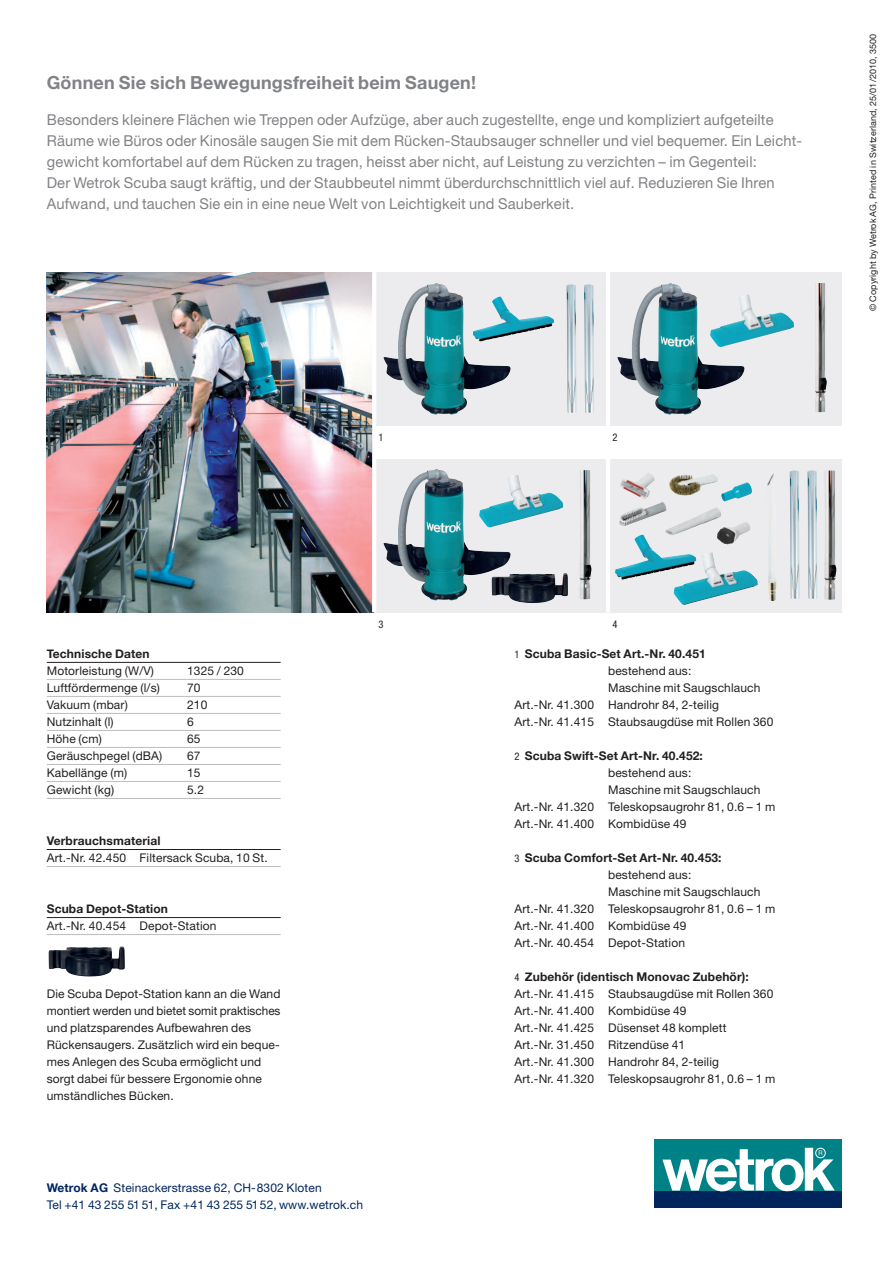
<style>
.page{position:relative;width:893px;height:1263px;background:#fff}
.page>*{position:absolute;margin:0;border:0;box-sizing:border-box;transform-origin:0 0}
.t1{font:700 18px "Helvetica Neue";letter-spacing:.01em;color:#808285}
.t2{font:15px/21px "Helvetica Neue";letter-spacing:.01em;color:#808285}
.t3{font:12px/17px "Helvetica Neue";letter-spacing:.01em;color:#231f20}
.t4{font:700 12px "Helvetica Neue";letter-spacing:.01em;color:#231f20}
.t5{font:12px/17px "Helvetica Neue";letter-spacing:.01em;color:#00255d}
.t6{font:condensed 10.5px "Helvetica Neue";color:#231f20}
.t7{font:9px "Helvetica Neue";letter-spacing:.01em;color:#231f20}
.s1{font-weight:400;font-stretch:condensed;font-size:10.5px}
.s2{font-stretch:condensed;font-size:10.5px}
.s3{font-weight:700}
</style>
<div class="page">
<div style="left:655px;top:1190px;width:187px;height:17px;background:#00255d"></div>
<div style="left:655px;top:1140px;width:187px;height:50px;background:#008185"></div>
<svg style="left:662px;top:1148px;width:173px;height:44px"></svg>
<img style="left:47px;top:272px;width:325px;height:340px">
<svg style="left:376px;top:272px;width:230px;height:153px;background:#b8ccd1"></svg>
<svg style="left:610px;top:272px;width:232px;height:153px;background:#bbccd0"></svg>
<svg style="left:376px;top:459px;width:230px;height:153px;background:#b6c9ce"></svg>
<div style="left:608px;top:459px;width:234px;height:153px;background:#ececee"></div>
<hr style="left:606px;top:272px;width:4px;height:340px;background:#fff">
<img style="left:824px;top:471px;width:12px;height:128px">
<img style="left:620px;top:473px;width:35px;height:26px">
<img style="left:665px;top:507px;width:56px;height:29px">
<img style="left:619px;top:502px;width:47px;height:24px">
<img style="left:721px;top:482px;width:31px;height:19px">
<hr style="left:47px;top:662px;width:234px;height:1px;background:#231f20">
<hr style="left:47px;top:679px;width:234px;height:1px;background:#bcbdc0">
<hr style="left:47px;top:696px;width:234px;height:1px;background:#bcbdc0">
<hr style="left:47px;top:713px;width:234px;height:1px;background:#bcbdc0">
<hr style="left:47px;top:730px;width:234px;height:1px;background:#bcbdc0">
<hr style="left:47px;top:747px;width:234px;height:1px;background:#bcbdc0">
<hr style="left:47px;top:764px;width:234px;height:1px;background:#bcbdc0">
<hr style="left:47px;top:781px;width:234px;height:1px;background:#bcbdc0">
<hr style="left:47px;top:798px;width:234px;height:1px;background:#bcbdc0">
<hr style="left:47px;top:849px;width:234px;height:1px;background:#231f20">
<hr style="left:47px;top:866px;width:234px;height:1px;background:#bcbdc0">
<hr style="left:47px;top:917px;width:234px;height:1px;background:#231f20">
<hr style="left:47px;top:934px;width:234px;height:1px;background:#bcbdc0">
<img style="left:519px;top:316px;width:35px;height:15px">
<img style="left:384px;top:303px;width:23px;height:77px">
<img style="left:384px;top:489px;width:23px;height:77px">
<img style="left:661px;top:556px;width:13px;height:13px">
<img style="left:617px;top:303px;width:24px;height:77px">
<img style="left:815px;top:283px;width:12px;height:129px">
<img style="left:710px;top:295px;width:84px;height:52px">
<img style="left:580px;top:470px;width:11px;height:129px">
<img style="left:479px;top:475px;width:84px;height:52px">
<img style="left:492px;top:573px;width:76px;height:30px">
<img style="left:674px;top:552px;width:84px;height:53px">
<img style="left:717px;top:522px;width:33px;height:23px">
<img style="left:767px;top:473px;width:8px;height:128px">
<img style="left:49px;top:946px;width:76px;height:30px">
<img style="left:584px;top:284px;width:10px;height:129px">
<img style="left:566px;top:284px;width:10px;height:129px">
<img style="left:807px;top:470px;width:10px;height:129px">
<img style="left:790px;top:470px;width:10px;height:129px">
<h1 class="t1" style="left:47px;top:72px;width:431px">Gönnen Sie sich Bewegungsfreiheit beim Saugen!</h1>
<p class="t2" style="left:47px;top:111px;width:757px">Besonders kleinere Flächen wie Treppen oder Aufzüge, aber auch zugestellte, enge und kompliziert aufgeteilte Räume wie Büros oder Kinosäle saugen Sie mit dem Rücken-Staubsauger schneller und viel bequemer. Ein Leicht&shy;gewicht komfortabel auf dem Rücken zu tragen, heisst aber nicht, auf Leistung zu verzichten – im Gegenteil:<br>Der Wetrok Scuba saugt kräftig, und der Staubbeutel nimmt überdurchschnittlich viel auf. Reduzieren Sie Ihren Aufwand, und tauchen Sie ein in eine neue Welt von Leichtigkeit und Sauberkeit.</p>
<p class="t6" style="left:378px;top:434px;width:7px">1</p>
<p class="t6" style="left:612px;top:434px;width:7px">2</p>
<p class="t7" style="left:870px;top:311px;width:278px;rotate:-90deg">© Copyright by Wetrok AG, Printed in Switzerland, 25/01/2010, 3500</p>
<p class="t4" style="left:47px;top:646px;width:104px">Technische Daten</p>
<p class="t3" style="left:47px;top:663px;width:109px">Motorleistung (W/V)</p>
<p class="t3" style="left:187px;top:663px;width:58px">1325 / 230</p>
<p class="t3" style="left:47px;top:680px;width:115px">Luftfördermenge (l/s)</p>
<p class="t3" style="left:187px;top:680px;width:15px">70</p>
<p class="t3" style="left:47px;top:697px;width:83px">Vakuum (mbar)</p>
<p class="t3" style="left:187px;top:697px;width:22px">210</p>
<p class="t3" style="left:47px;top:714px;width:68px">Nutzinhalt (l)</p>
<p class="t3" style="left:187px;top:714px;width:8px">6</p>
<p class="t3" style="left:47px;top:731px;width:57px">Höhe (cm)</p>
<p class="t3" style="left:187px;top:731px;width:15px">65</p>
<p class="t3" style="left:47px;top:748px;width:117px">Geräuschpegel (dBA)</p>
<p class="t3" style="left:187px;top:748px;width:15px">67</p>
<p class="t3" style="left:47px;top:765px;width:82px">Kabellänge (m)</p>
<p class="t3" style="left:187px;top:765px;width:15px">15</p>
<p class="t3" style="left:47px;top:782px;width:69px">Gewicht (kg)</p>
<p class="t3" style="left:187px;top:782px;width:18px">5.2</p>
<p class="t4" style="left:47px;top:833px;width:115px">Verbrauchsmaterial</p>
<p class="t3" style="left:47px;top:850px;width:222px">Art.-Nr. 42.450 Filtersack Scuba, 10 St.</p>
<p class="t4" style="left:47px;top:901px;width:123px">Scuba Depot-Station</p>
<p class="t3" style="left:47px;top:918px;width:171px">Art.-Nr. 40.454 Depot-Station</p>
<p class="t3" style="left:47px;top:986px;width:235px">Die Scuba Depot-Station kann an die Wand montiert werden und bietet somit praktisches und platzsparendes Aufbewahren des Rückensaugers. Zusätzlich wird ein beque&shy;mes Anlegen des Scuba ermöglicht und sorgt dabei für bessere Ergonomie ohne umständliches Bücken.</p>
<p class="t6" style="left:378px;top:621px;width:7px">3</p>
<p class="t6" style="left:612px;top:621px;width:7px">4</p>
<p class="t4" style="left:514px;top:646px;width:193px"><span class="s1">1</span> Scuba Basic-Set Art.-Nr. 40.451</p>
<p class="t3" style="left:608px;top:663px;width:85px">bestehend aus:</p>
<p class="t3" style="left:608px;top:680px;width:154px">Maschine mit Saugschlauch</p>
<p class="t3" style="left:514px;top:697px;width:206px">Art.-Nr. 41.300 Handrohr 84, 2-teilig</p>
<p class="t3" style="left:514px;top:714px;width:260px">Art.-Nr. 41.415 Staubsaugdüse mit Rollen 360</p>
<p class="t4" style="left:514px;top:748px;width:190px"><span class="s1">2</span> Scuba Swift-Set Art-Nr. 40.452:</p>
<p class="t3" style="left:608px;top:765px;width:85px">bestehend aus:</p>
<p class="t3" style="left:608px;top:782px;width:154px">Maschine mit Saugschlauch</p>
<p class="t3" style="left:514px;top:799px;width:262px">Art.-Nr. 41.320 Teleskopsaugrohr 81, 0.6 – 1 m</p>
<p class="t3" style="left:514px;top:816px;width:173px">Art.-Nr. 41.400 Kombidüse 49</p>
<p class="t4" style="left:514px;top:850px;width:209px"><span class="s1">3</span> Scuba Comfort-Set Art-Nr. 40.453:</p>
<p class="t3" style="left:608px;top:867px;width:85px">bestehend aus:</p>
<p class="t3" style="left:608px;top:884px;width:154px">Maschine mit Saugschlauch</p>
<p class="t3" style="left:514px;top:901px;width:262px">Art.-Nr. 41.320 Teleskopsaugrohr 81, 0.6 – 1 m</p>
<p class="t3" style="left:514px;top:918px;width:173px">Art.-Nr. 41.400 Kombidüse 49</p>
<p class="t3" style="left:514px;top:935px;width:172px">Art.-Nr. 40.454 Depot-Station</p>
<p class="t3" style="left:514px;top:969px;width:262px"><span class="s2">4</span> <span class="s3">Zubehör (identisch Monovac Zubehör):<br></span>Art.-Nr. 41.415 Staubsaugdüse mit Rollen 360<br>Art.-Nr. 41.400 Kombidüse 49<br>Art.-Nr. 41.425 Düsenset 48 komplett<br>Art.-Nr. 31.450 Ritzendüse 41<br>Art.-Nr. 41.300 Handrohr 84, 2-teilig<br>Art.-Nr. 41.320 Teleskopsaugrohr 81, 0.6 – 1 m</p>
<p class="t5" style="left:47px;top:1180px;width:318px"><span class="s3">Wetrok AG</span> Steinackerstrasse 62, CH-8302 Kloten<br>Tel +41 43 255 51 51, Fax +41 43 255 5152, www.wetrok.ch</p>
</div>
